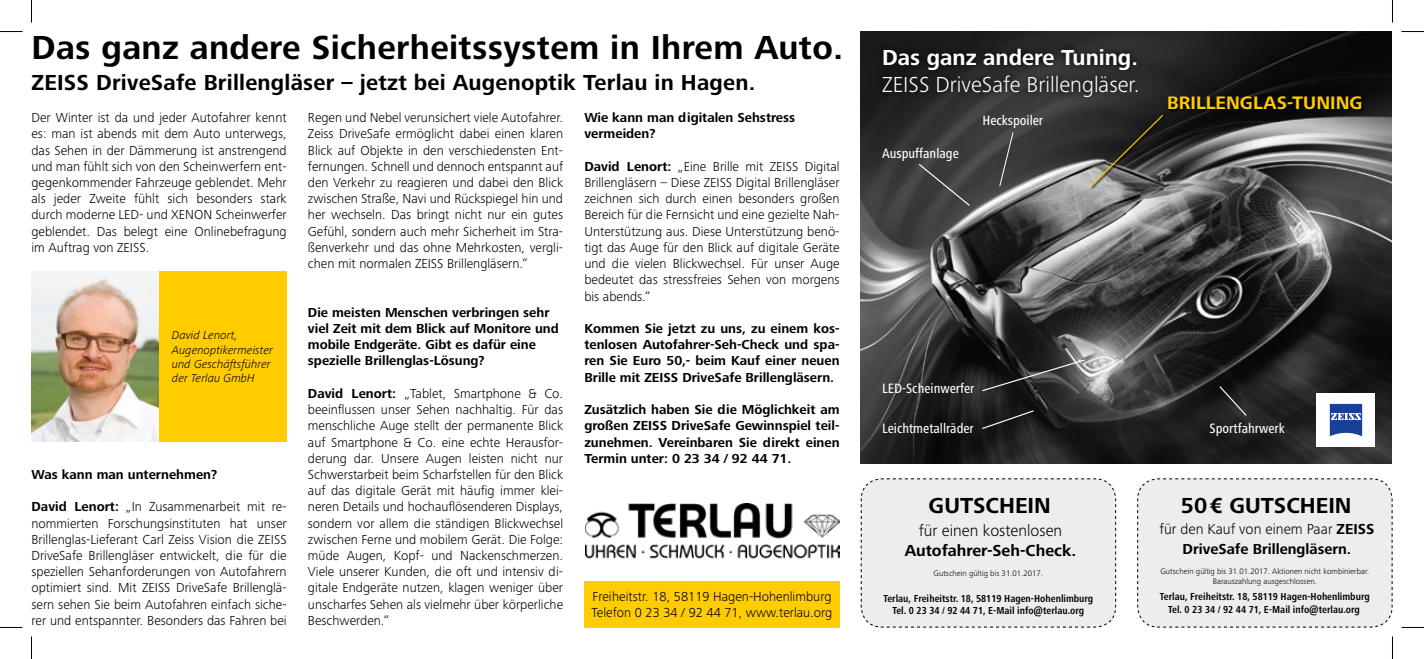
<style>
.page{position:relative;width:1424px;height:659px;background:#fff}
.page>*{position:absolute;margin:0;border:0;box-sizing:border-box;transform-origin:0 0}
.t1{font:700 34.5px "Zeiss Frutiger Next Pro";letter-spacing:.01em;color:#000}
.t2{font:700 22.5px "Zeiss Frutiger Next Pro";letter-spacing:.01em;color:#000}
.t3{font:300 22.5px "Zeiss Frutiger Next Pro";color:#fff}
.t4{font:700 22.5px "Zeiss Frutiger Next Pro";color:#fff}
.t5{font:700 18.75px "Zeiss Frutiger Next Pro";color:#fc0}
.t6{font:700 16.5px "Zeiss Frutiger Next Pro";color:#000}
.t7{font:300 16.5px "Zeiss Frutiger Next Pro";color:#000}
.t8{font:700 15px/19.8px "Zeiss Frutiger Next Pro";color:#000;text-align:center}
.t9{font:500 condensed 14.1px "Zeiss Frutiger Next Pro";color:#fff}
.t10{font:300 13.5px/16.2px "Zeiss Frutiger Next Pro";color:#000;text-align:justify}
.t11{font:700 13.5px/16.2px "Zeiss Frutiger Next Pro";color:#000}
.t12{font:italic 300 12px/14.4px "Zeiss Frutiger Next Pro";color:#000}
.t13{font:700 condensed 10.5px/12.6px "Zeiss Frutiger Next Pro";color:#000;text-align:center}
.t14{font:300 8.25px/9.9px "Zeiss Frutiger Next Pro";color:#000;text-align:center}
.s1{font-weight:700}
.s2{font-weight:300}
</style>
<div class="page">
<img style="left:861px;top:31px;width:530px;height:432px">
<svg style="left:875px;top:41px;width:270px;height:63px"></svg>
<svg style="left:1218px;top:384px;width:30px;height:33px"></svg>
<svg style="left:981px;top:358px;width:105px;height:34px"></svg>
<svg style="left:981px;top:409px;width:54px;height:21px"></svg>
<svg style="left:917px;top:162px;width:54px;height:45px"></svg>
<svg style="left:998px;top:131px;width:16px;height:56px"></svg>
<div style="left:1167px;top:96px;width:197px;height:16px;background:linear-gradient(to right,#0c0b0b,#040302)"></div>
<svg style="left:1090px;top:114px;width:76px;height:76px"></svg>
<svg style="left:1089px;top:113px;width:75px;height:75px"></svg>
<div style="left:1316px;top:393px;width:59px;height:54px;background:#fff"></div>
<svg style="left:1329px;top:403px;width:33px;height:33px"></svg>
<div style="left:1137px;top:478px;width:255px;height:149px;background:#ededed"></div>
<div style="left:860px;top:478px;width:256px;height:149px;background:#ededed"></div>
<img style="left:32px;top:271px;width:127px;height:170px">
<img style="left:585px;top:503px;width:254px;height:56px">
<div style="left:159px;top:271px;width:127px;height:170px;background:#fc0"></div>
<div style="left:584px;top:580px;width:255px;height:47px;background:#fc0"></div>
<svg style="left:0;top:31px;width:22px;height:1px"></svg>
<svg style="left:1401px;top:31px;width:23px;height:1px"></svg>
<svg style="left:0;top:627px;width:22px;height:1px"></svg>
<svg style="left:1401px;top:627px;width:23px;height:1px"></svg>
<svg style="left:31px;top:0;width:1px;height:22px"></svg>
<svg style="left:31px;top:636px;width:1px;height:22px"></svg>
<svg style="left:1392px;top:0;width:1px;height:22px"></svg>
<svg style="left:1392px;top:636px;width:1px;height:22px"></svg>
<h1 class="t1" style="left:32px;top:27px;width:813px">Das ganz andere Sicherheitssystem in Ihrem Auto.</h1>
<h2 class="t2" style="left:32px;top:70px;width:725px">ZEISS DriveSafe Brillengläser – jetzt bei Augenoptik Terlau in Hagen.</h2>
<p class="t10" style="left:32px;top:109px;width:257px">Der Winter ist da und jeder Autofahrer kennt es: man ist abends mit dem Auto unterwegs, das Sehen in der Dämmerung ist anstrengend und man fühlt sich von den Scheinwerfern ent&shy;gegenkommender Fahrzeuge geblendet. Mehr als jeder Zweite fühlt sich besonders stark durch moderne LED- und XENON Scheinwerfer geblendet. Das belegt eine Onlinebefragung im Auftrag von ZEISS.</p>
<p class="t12" style="left:172px;top:328px;width:103px">David Lenort,<br>Augenoptikermeister und Geschäftsführer der Terlau GmbH</p>
<p class="t11" style="left:32px;top:466px;width:187px">Was kann man unternehmen?</p>
<p class="t10" style="left:32px;top:498px;width:257px"><span class="s1">David Lenort:</span> „In Zusammenarbeit mit re&shy;nommierten Forschungsinstituten hat unser Brillenglas-Lieferant Carl Zeiss Vision die ZEISS DriveSafe Brillengläser entwickelt, die für die speziellen Sehanforderungen von Autofahrern optimiert sind. Mit ZEISS DriveSafe Brillenglä&shy;sern sehen Sie beim Autofahren einfach siche&shy;rer und entspannter. Besonders das Fahren bei</p>
<p class="t10" style="left:308px;top:109px;width:257px">Regen und Nebel verunsichert viele Autofahrer.<br>Zeiss DriveSafe ermöglicht dabei einen klaren Blick auf Objekte in den verschiedensten Ent&shy;fernungen. Schnell und dennoch entspannt auf den Verkehr zu reagieren und dabei den Blick zwischen Straße, Navi und Rückspiegel hin und her wechseln. Das bringt nicht nur ein gutes Gefühl, sondern auch mehr Sicherheit im Stra&shy;ßenverkehr und das ohne Mehrkosten, vergli&shy;chen mit normalen ZEISS Brillengläsern.“</p>
<p class="t11" style="left:308px;top:304px;width:252px">Die meisten Menschen verbringen sehr viel Zeit mit dem Blick auf Monitore und mobile Endgeräte. Gibt es dafür eine spezielle Brillenglas-Lösung?</p>
<p class="t10" style="left:308px;top:385px;width:257px"><span class="s1">David Lenort:</span> „Tablet, Smartphone &amp; Co. beeinflussen unser Sehen nachhaltig. Für das menschliche Auge stellt der permanente Blick auf Smartphone &amp; Co. eine echte Herausfor&shy;derung dar. Unsere Augen leisten nicht nur Schwerstarbeit beim Scharfstellen für den Blick auf das digitale Gerät mit häufig immer klei&shy;neren Details und hochauflösenderen Displays, sondern vor allem die ständigen Blickwechsel zwischen Ferne und mobilem Gerät. Die Folge: müde Augen, Kopf- und Nackenschmerzen.<br>Viele unserer Kunden, die oft und intensiv di&shy;gitale Endgeräte nutzen, klagen weniger über unscharfes Sehen als vielmehr über körperliche Beschwerden.“</p>
<p class="t11" style="left:584px;top:109px;width:212px">Wie kann man digitalen Sehstress vermeiden?</p>
<p class="t10" style="left:584px;top:158px;width:257px"><span class="s1">David Lenort:</span> „Eine Brille mit ZEISS Digital Brillengläsern – Diese ZEISS Digital Brillengläser zeichnen sich durch einen besonders großen Bereich für die Fernsicht und eine gezielte Nah-Unterstützung aus. Diese Unterstützung benö&shy;tigt das Auge für den Blick auf digitale Geräte und die vielen Blickwechsel. Für unser Auge bedeutet das stressfreies Sehen von morgens bis abends.“</p>
<p class="t11" style="left:584px;top:320px;width:257px;text-align:justify">Kommen Sie jetzt zu uns, zu einem kos&shy;tenlosen Autofahrer-Seh-Check und spa&shy;ren Sie Euro 50,- beim Kauf einer neuen Brille mit ZEISS DriveSafe Brillengläsern.</p>
<p class="t11" style="left:584px;top:401px;width:257px;text-align:justify">Zusätzlich haben Sie die Möglichkeit am großen ZEISS DriveSafe Gewinnspiel teil&shy;zunehmen. Vereinbaren Sie direkt einen Termin unter: 0 23 34 / 92 44 71.</p>
<p class="t10" style="left:591px;top:588px;width:242px">Freiheitstr. 18, 58119 Hagen-Hohenlimburg<br>Telefon 0 23 34 / 92 44 71, www.terlau.org</p>
<h2 class="t4" style="left:882px;top:44px;width:257px">Das ganz andere Tuning.</h2>
<h2 class="t3" style="left:882px;top:71px;width:259px">ZEISS DriveSafe Brillengläser.</h2>
<p class="t9" style="left:982px;top:112px;width:62px">Heckspoiler</p>
<p class="t9" style="left:882px;top:145px;width:78px">Auspuffanlage</p>
<h3 class="t5" style="left:1167px;top:92px;width:33px">Brille</h3>
<h3 class="t5" style="left:1226px;top:92px;width:27px">nglas</h3>
<h3 class="t5" style="left:1287px;top:92px;width:75px">-Tuning</h3>
<p class="t9" style="left:882px;top:380px;width:94px">LED-Scheinwerfer</p>
<p class="t9" style="left:882px;top:420px;width:93px">Leichtmetallräder</p>
<p class="t9" style="left:1209px;top:420px;width:77px">Sportfahrwerk</p>
<h2 class="t2" style="left:928px;top:492px;width:45px">Gutschei</h2>
<h2 class="t2" style="left:1034px;top:492px;width:18px">n</h2>
<p class="t7" style="left:919px;top:520px;width:145px">für einen kostenlosen</p>
<p class="t6" style="left:905px;top:540px;width:173px">Autofahrer-Seh-Check.</p>
<p class="t14" style="left:933px;top:567px;width:111px">Gutschein gültig bis 31.01.2017.</p>
<p class="t13" style="left:883px;top:591px;width:211px">Terlau, Freiheitstr. 18, 58119 Hagen-Hohenlimburg<br>Tel. 0 23 34 / 92 44 71, E-Mail info@terlau.org</p>
<h2 class="t2" style="left:1181px;top:492px;width:93px">50€ Gutschei</h2>
<h2 class="t2" style="left:1335px;top:492px;width:18px">n</h2>
<p class="t8" style="left:1159px;top:519px;width:216px"><span class="s2">für den Kauf von einem Paar</span> ZEISS<br>DriveSafe Brillengläsern.</p>
<p class="t14" style="left:1160px;top:565px;width:210px">Gutschein gültig bis 31.01.2017. Aktionen nicht kombinierbar.<br>Barauszahlung ausgeschlossen.</p>
<p class="t13" style="left:1160px;top:589px;width:211px">Terlau, Freiheitstr. 18, 58119 Hagen-Hohenlimburg<br>Tel. 0 23 34 / 92 44 71, E-Mail info@terlau.org</p>
</div>
